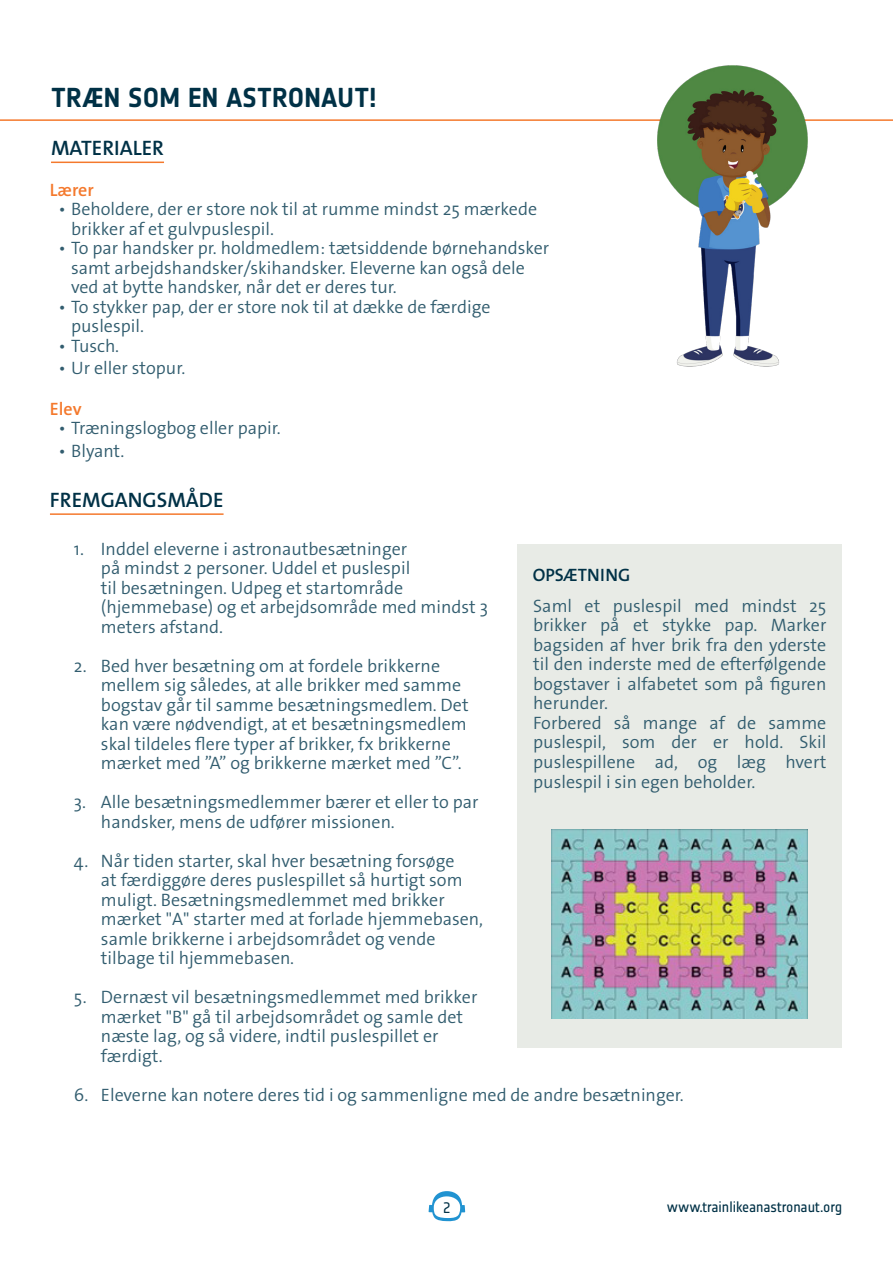
<style>
.page{position:relative;width:893px;height:1263px;background:#fff}
.page>*{position:absolute;margin:0;border:0;box-sizing:border-box;transform-origin:0 0}
.Titles{font:700 27px "Notes Esa";letter-spacing:.01em;color:#003146}
.Title_underlined_orange{font:600 21px "The Sans Os F";color:#003146}
.Bullets{font:300 18px/19.5px "The Sans Os F";color:#325d6f}
.Body_text{font:600 18px "The Sans Os F";color:#f4792d}
.Bullets-2{font:600 18px "The Sans Os F";color:#003146}
.t1{font:15px "Notes Esa";letter-spacing:-.005em;color:#003146}
</style>
<div class="page">
<svg style="left:429px;top:1191px;width:36px;height:30px"></svg>
<hr style="left:0;top:119px;width:893px;height:2px;background:#f4792d">
<hr style="left:50px;top:513px;width:174px;height:2px;background:#f4792d">
<hr style="left:51px;top:162px;width:113px;height:1px;background:#f4792d">
<img style="left:563px;top:65px;width:330px;height:302px">
<div style="left:517px;top:544px;width:325px;height:503px;background:#e8ebe6"></div>
<img style="left:551px;top:829px;width:257px;height:189px">
<p class="Titles" style="left:51px;top:82px;width:327px">TRÆN SOM EN ASTRONAUT!</p>
<p class="Title_underlined_orange" style="left:51px;top:134px;width:114px">MATERIALER</p>
<p class="Body_text" style="left:50px;top:178px;width:45px">Lærer</p>
<p class="Bullets" style="left:71px;top:199px;width:467px;text-indent:-13px">• Beholdere, der er store nok til at rumme mindst 25 mærkede brikker af et gulvpuslespil.</p>
<p class="Bullets" style="left:71px;top:238px;width:480px;text-indent:-13px">• To par handsker pr. holdmedlem: tætsiddende børnehandsker samt arbejdshandsker/skihandsker. Eleverne kan også dele ved at bytte handsker, når det er deres tur.</p>
<p class="Bullets" style="left:71px;top:297px;width:421px;text-indent:-13px">• To stykker pap, der er store nok til at dække de færdige puslespil.</p>
<p class="Bullets" style="left:58px;top:336px;width:62px">• Tusch.</p>
<p class="Bullets" style="left:58px;top:358px;width:128px">• Ur eller stopur.</p>
<p class="Body_text" style="left:50px;top:397px;width:33px">Elev</p>
<p class="Bullets" style="left:58px;top:418px;width:224px">• Træningslogbog eller papir.</p>
<p class="Bullets" style="left:58px;top:441px;width:67px">• Blyant.</p>
<p class="Title_underlined_orange" style="left:50px;top:486px;width:175px">FREMGANGSMÅDE</p>
<p class="Bullets" style="left:101px;top:539px;width:389px;text-indent:-27px">1. Inddel eleverne i astronautbesætninger<br>på mindst 2 personer. Uddel et puslespil<br>til besætningen. Udpeg et startområde (hjemmebase) og et arbejdsområde med mindst 3 meters afstand.</p>
<p class="Bullets" style="left:101px;top:656px;width:369px;text-indent:-27px">2. Bed hver besætning om at fordele brikkerne mellem sig således, at alle brikker med samme bogstav går til samme besætningsmedlem. Det kan være nødvendigt, at et besætningsmedlem skal tildeles flere typer af brikker, fx brikkerne mærket med ”A” og brikkerne mærket med ”C”.</p>
<p class="Bullets" style="left:101px;top:792px;width:379px;text-indent:-27px">3. Alle besætningsmedlemmer bærer et eller to par handsker, mens de udfører missionen.</p>
<p class="Bullets" style="left:101px;top:851px;width:383px;text-indent:-27px">4. Når tiden starter, skal hver besætning forsøge<br>at færdiggøre deres puslespillet så hurtigt som muligt. Besætningsmedlemmet med brikker mærket "A" starter med at forlade hjemmebasen, samle brikkerne i arbejdsområdet og vende tilbage til hjemmebasen.</p>
<p class="Bullets" style="left:101px;top:987px;width:378px;text-indent:-27px">5. Dernæst vil besætningsmedlemmet med brikker mærket "B" gå til arbejdsområdet og samle det næste lag, og så videre, indtil puslespillet er færdigt.</p>
<p class="Bullets" style="left:74px;top:1085px;width:611px">6. Eleverne kan notere deres tid i og sammenligne med de andre besætninger.</p>
<p class="Bullets-2" style="left:533px;top:563px;width:99px">OPSÆTNING</p>
<p class="Bullets" style="left:533px;top:596px;width:295px;text-align:justify">Saml et puslespil med mindst 25 brikker på et stykke pap. Marker bagsiden af hver brik fra den yderste til den inderste med de efterfølgende bogstaver i alfabetet som på figuren herunder.</p>
<p class="Bullets" style="left:533px;top:713px;width:295px;text-align:justify">Forbered så mange af de samme puslespil, som der er hold. Skil puslespillene ad, og læg hvert puslespil i sin egen beholder.</p>
<p class="t1" style="left:443px;top:1199px;width:9px">2</p>
<p class="t1" style="left:667px;top:1198px;width:177px">www.trainlikeanastronaut.org</p>
</div>
